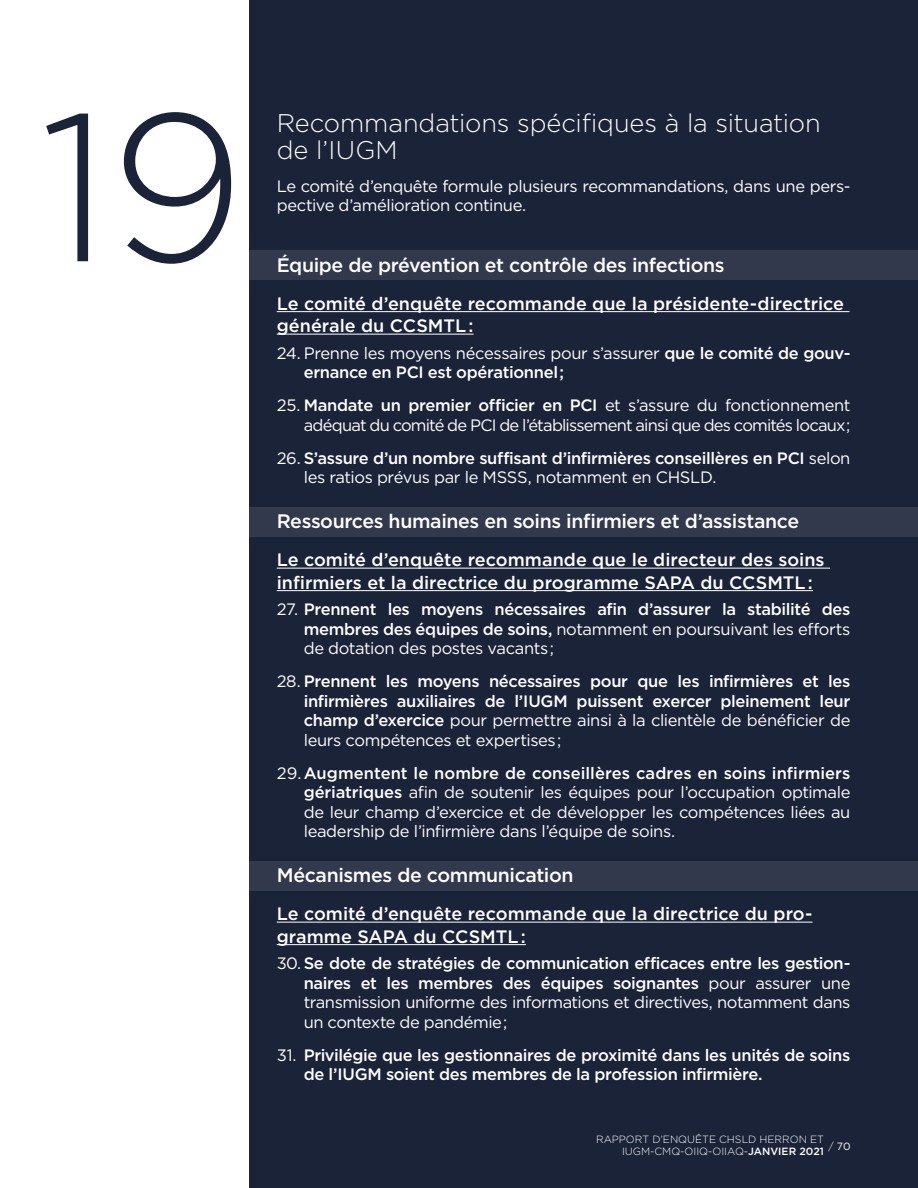
<style>
.page{position:relative;width:918px;height:1188px;background:#fff}
.page>*{position:absolute;margin:0;border:0;box-sizing:border-box;transform-origin:0 0}
.Titre_1{font:300 209.4px "Gotham";color:#1b2338}
.TITRE_3{font:300 25.5px/26.8px "Gotham";letter-spacing:-.005em;color:#fff}
.TITRE_4{font:500 19.5px "Gotham";letter-spacing:-.02em;color:#fff}
.TITRE_5{font:500 18px/22.5px "Gotham";color:#fff}
.TEXTE_COURANT{font:500 16.5px/19.5px "Gotham";letter-spacing:-.02em;color:#fff}
.TEXTE_COURANT-2{font:16.5px/19.5px "Gotham";letter-spacing:-.025em;color:#fff;text-align:justify}
.TEXTE_COURANT-3{font:16.5px/19.5px "Gotham";letter-spacing:-.045em;color:#fff;text-align:right}
.t1{font:300 10.5px/12px "Gotham";color:#fff;text-align:right}
.t2{font:10.5px "Gotham";color:#fff}
.s1{font-weight:400}
.s2{font-weight:500}
.s3{font-weight:300}
</style>
<div class="page">
<div style="left:250px;top:0;width:668px;height:1188px;background:#1b2338"></div>
<div style="left:250px;top:250px;width:668px;height:29px;background:#32394c"></div>
<div style="left:250px;top:508px;width:668px;height:29px;background:#32394c"></div>
<div style="left:250px;top:861px;width:668px;height:29px;background:#32394c"></div>
<hr style="left:277px;top:311px;width:572px;height:1px;background:#fff">
<hr style="left:277px;top:334px;width:197px;height:1px;background:#fff">
<hr style="left:277px;top:568px;width:553px;height:1px;background:#fff">
<hr style="left:277px;top:590px;width:536px;height:1px;background:#fff">
<hr style="left:277px;top:922px;width:536px;height:1px;background:#fff">
<hr style="left:277px;top:944px;width:249px;height:1px;background:#fff">
<p class="Titre_1" style="left:40px;top:55px;width:206px">19</p>
<p class="TITRE_3" style="left:277px;top:109px;width:546px">Recommandations spécifiques à la situation de l’IUGM</p>
<p class="TEXTE_COURANT-2" style="left:277px;top:176px;width:575px">Le comité d’enquête formule plusieurs recommandations, dans une pers&shy;pective d’amélioration continue.</p>
<p class="TITRE_4" style="left:277px;top:252px;width:449px">Équipe de prévention et contrôle des infections</p>
<p class="TITRE_5" style="left:277px;top:292px;width:569px">Le comité d’enquête recommande que la présidente-directrice générale du CCSMTL :</p>
<p class="TEXTE_COURANT" style="left:304px;top:343px;width:548px;text-indent:-27px"><span class="s1">24. Prenne les moyens nécessaires pour s’assurer</span> que le comité de gouv&shy;ernance en PCI est opérationnel ;</p>
<p class="TEXTE_COURANT-3" style="left:277px;top:395px;width:575px">25. <span class="s2">Mandate un premier officier en PCI</span> et s’assure du fonctionnement adéquat du comité de PCI de l’établissement ainsi que des comités locaux ;</p>
<p class="TEXTE_COURANT" style="left:304px;top:448px;width:548px;text-indent:-27px"><span class="s1">26.</span> S’assure d’un nombre suffisant d’infirmières conseillères en PCI <span class="s1">selon les ratios prévus par le MSSS, notamment en CHSLD.</span></p>
<p class="TITRE_4" style="left:277px;top:508px;width:524px">Ressources humaines en soins infirmiers et d’assistance</p>
<p class="TITRE_5" style="left:277px;top:548px;width:549px">Le comité d’enquête recommande que le directeur des soins infirmiers et la directrice du programme SAPA du CCSMTL :</p>
<p class="TEXTE_COURANT" style="left:304px;top:599px;width:548px;text-align:justify;text-indent:-27px"><span class="s1">27.</span> Prennent les moyens nécessaires afin d’assurer la stabilité des membres des équipes de soins, <span class="s1">notamment en poursuivant les efforts de dotation des postes vacants ;</span></p>
<p class="TEXTE_COURANT" style="left:304px;top:671px;width:548px;text-align:justify;text-indent:-27px"><span class="s1">28.</span> Prennent les moyens nécessaires pour que les infirmières et les infirmières auxiliaires de l’IUGM puissent exercer pleinement leur champ d’exercice <span class="s1">pour permettre ainsi à la clientèle de bénéficier de leurs compétences et expertises ;</span></p>
<p class="TEXTE_COURANT-2" style="left:304px;top:763px;width:548px;text-indent:-27px">29.<span class="s2">Augmentent le nombre de conseillères cadres en soins infirmiers gériatriques</span> afin de soutenir les équipes pour l’occupation optimale de leur champ d’exercice et de développer les compétences liées au leadership de l’infirmière dans l’équipe de soins.</p>
<p class="TITRE_4" style="left:277px;top:862px;width:298px">Mécanismes de communication</p>
<p class="TITRE_5" style="left:277px;top:902px;width:537px">Le comité d’enquête recommande que la directrice du pro&shy;gramme SAPA du CCSMTL :</p>
<p class="TEXTE_COURANT-2" style="left:304px;top:953px;width:548px;text-indent:-27px">30. <span class="s2">Se dote de stratégies de communication efficaces entre les gestion&shy;naires et les membres des équipes soignantes</span> pour assurer une transmission uniforme des informations et directives, notamment dans un contexte de pandémie ;</p>
<p class="TEXTE_COURANT" style="left:304px;top:1045px;width:548px;text-indent:-27px"><span class="s1">31.</span> Privilégie que les gestionnaires de proximité dans les unités de soins de l’IUGM soient des membres de la profession infirmière.</p>
<p class="t1" style="left:596px;top:1133px;width:229px">RAPPORT D’ENQUÊTE CHSLD HERRON ET<br>IUGM-CMQ-OIIQ-OIIAQ-<span class="s2">JANVIER 2021</span></p>
<p class="t2" style="left:829px;top:1140px;width:23px"><span class="s3">/</span> 70</p>
</div>
